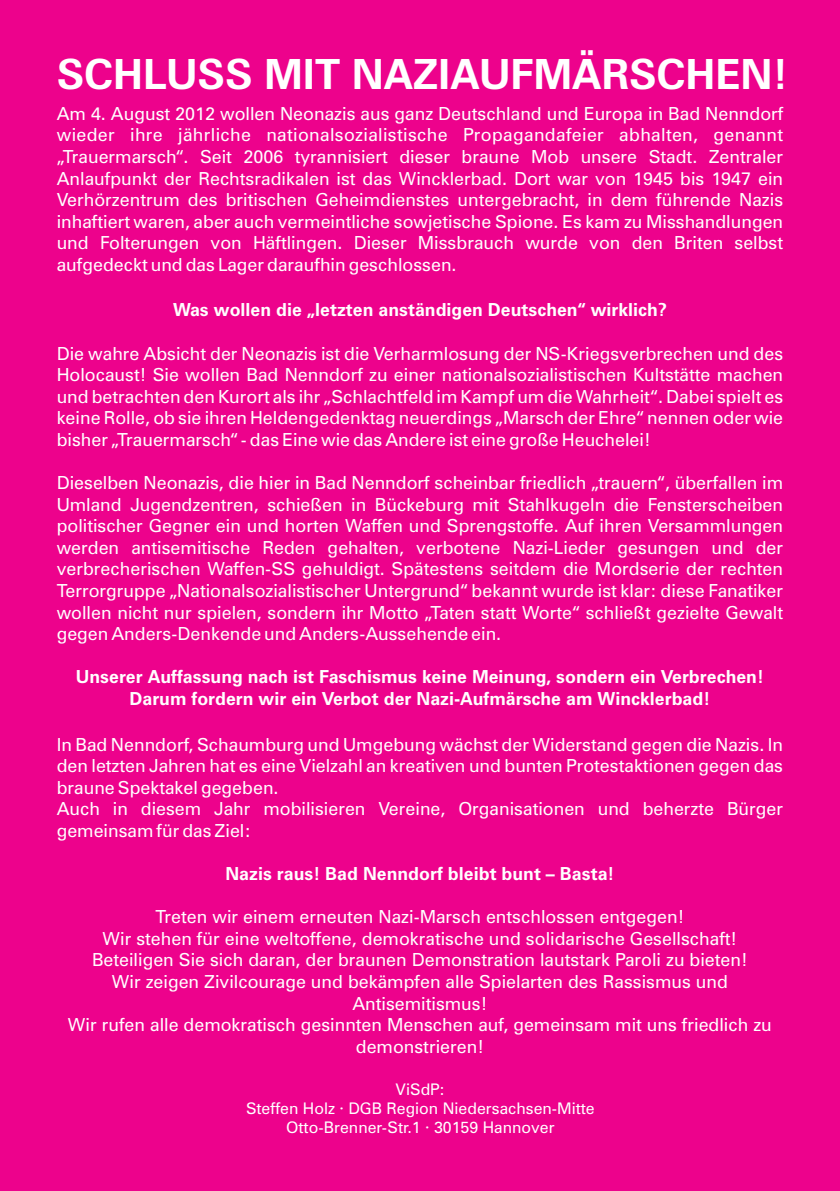
<style>
.page{position:relative;width:840px;height:1191px;background:#fff}
.page>*{position:absolute;margin:0;border:0;box-sizing:border-box;transform-origin:0 0}
.t1{font:700 41.6px "Zurich BT";color:#fff}
.t2{font:18px/21.6px "Zurich BT";color:#fff;text-align:justify}
.t3{font:700 18px/21.6px "Zurich BT";color:#fff;text-align:center}
.t4{font:16px/19.2px "Zurich BT";color:#fff;text-align:center}
</style>
<div class="page">
<div style="left:0;top:0;width:839px;height:1191px;background:#ed028c"></div>
<h1 class="t1" style="left:57px;top:57px;width:732px">SCHLUSS MIT NAZIAUFMÄRSCHEN!</h1>
<p class="t2" style="left:57px;top:104px;width:727px">Am 4. August 2012 wollen Neonazis aus ganz Deutschland und Europa in Bad Nenndorf wieder ihre jährliche nationalsozialistische Propagandafeier abhalten, genannt „Trauermarsch“. Seit 2006 tyrannisiert dieser braune Mob unsere Stadt. Zentraler Anlaufpunkt der Rechtsradikalen ist das Wincklerbad. Dort war von 1945 bis 1947 ein Verhörzentrum des britischen Geheimdienstes untergebracht, in dem führende Nazis inhaftiert waren, aber auch vermeintliche sowjetische Spione. Es kam zu Misshandlungen und Folterungen von Häftlingen. Dieser Missbrauch wurde von den Briten selbst aufgedeckt und das Lager daraufhin geschlossen.</p>
<p class="t3" style="left:173px;top:301px;width:495px">Was wollen die „letzten anständigen Deutschen“ wirklich?</p>
<p class="t2" style="left:57px;top:344px;width:727px">Die wahre Absicht der Neonazis ist die Verharmlosung der NS-Kriegsverbrechen und des Holocaust! Sie wollen Bad Nenndorf zu einer nationalsozialistischen Kultstätte machen und betrachten den Kurort als ihr „Schlachtfeld im Kampf um die Wahrheit“. Dabei spielt es keine Rolle, ob sie ihren Heldengedenktag neuerdings „Marsch der Ehre“ nennen oder wie bisher „Trauermarsch“ - das Eine wie das Andere ist eine große Heuchelei!</p>
<p class="t2" style="left:57px;top:473px;width:727px">Dieselben Neonazis, die hier in Bad Nenndorf scheinbar friedlich „trauern“, überfallen im Umland Jugendzentren, schießen in Bückeburg mit Stahlkugeln die Fensterscheiben politischer Gegner ein und horten Waffen und Sprengstoffe. Auf ihren Versammlungen werden antisemitische Reden gehalten, verbotene Nazi-Lieder gesungen und der verbrecherischen Waffen-SS gehuldigt. Spätestens seitdem die Mordserie der rechten Terrorgruppe „Nationalsozialistischer Untergrund“ bekannt wurde ist klar: diese Fanatiker wollen nicht nur spielen, sondern ihr Motto „Taten statt Worte“ schließt gezielte Gewalt gegen Anders-Denkende und Anders-Aussehende ein.</p>
<p class="t3" style="left:76px;top:668px;width:689px">Unserer Auffassung nach ist Faschismus keine Meinung, sondern ein Verbrechen!<br>Darum fordern wir ein Verbot der Nazi-Aufmärsche am Wincklerbad!</p>
<p class="t2" style="left:57px;top:735px;width:727px;text-align:left">In Bad Nenndorf, Schaumburg und Umgebung wächst der Widerstand gegen die Nazis. In den letzten Jahren hat es eine Vielzahl an kreativen und bunten Protestaktionen gegen das braune Spektakel gegeben.<br>Auch in diesem Jahr mobilisieren Vereine, Organisationen und beherzte Bürger gemeinsam für das Ziel:</p>
<p class="t3" style="left:225px;top:864px;width:390px">Nazis raus! Bad Nenndorf bleibt bunt – Basta!</p>
<p class="t2" style="left:68px;top:907px;width:705px;text-align:center">Treten wir einem erneuten Nazi-Marsch entschlossen entgegen!<br>Wir stehen für eine weltoffene, demokratische und solidarische Gesellschaft!<br>Beteiligen Sie sich daran, der braunen Demonstration lautstark Paroli zu bieten!<br>Wir zeigen Zivilcourage und bekämpfen alle Spielarten des Rassismus und Antisemitismus!<br>Wir rufen alle demokratisch gesinnten Menschen auf, gemeinsam mit uns friedlich zu demonstrieren!</p>
<p class="t4" style="left:246px;top:1081px;width:350px">ViSdP:<br>Steffen Holz · DGB Region Niedersachsen-Mitte<br>Otto-Brenner-Str.1 · 30159 Hannover</p>
</div>
